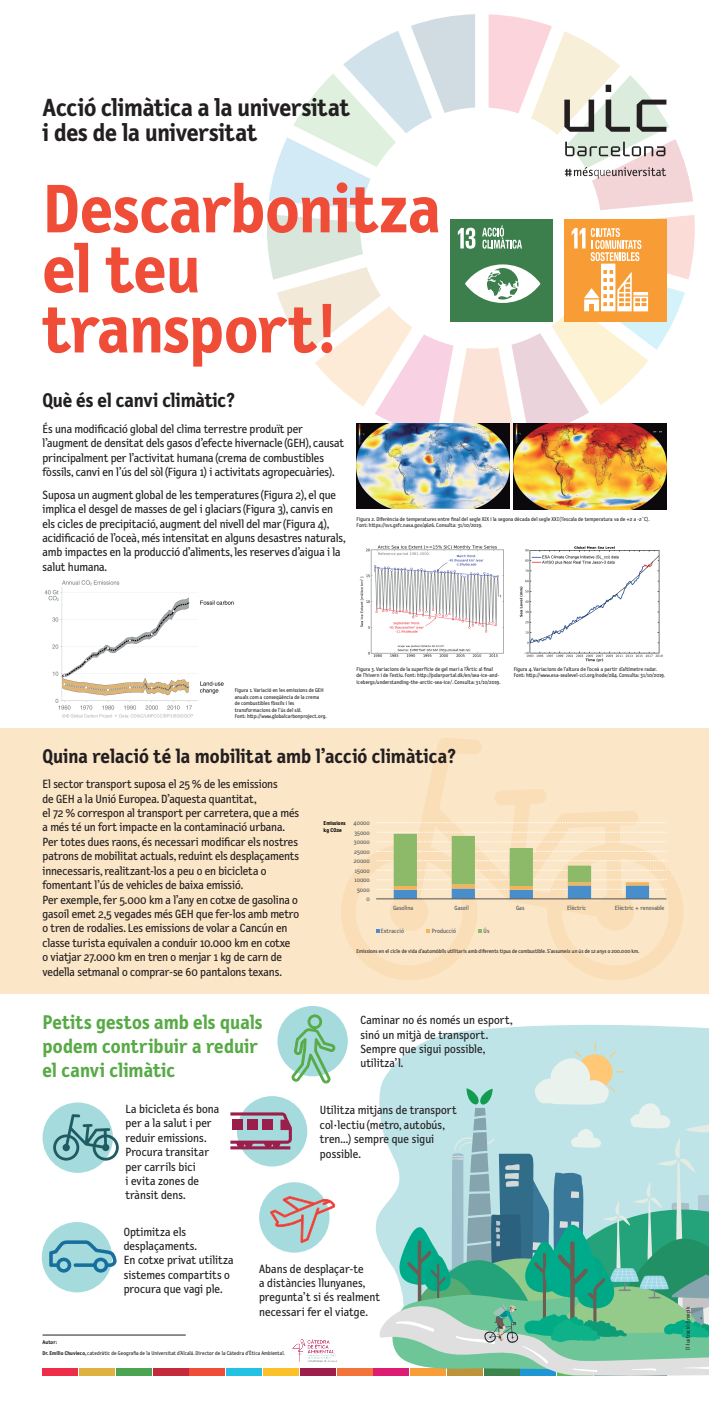
<style>
.page{position:relative;width:709px;height:1418px;background:#fff}
.page>*{position:absolute;margin:0;border:0;box-sizing:border-box;transform-origin:0 0}
.t1{font:700 69px/60px "Letter Gothic Text OT";letter-spacing:-.01em;color:#ef4d37}
.t2{font:700 25px/25px "Letter Gothic Text OT";letter-spacing:-.01em;color:#231f20}
.t3{font:700 20px "Letter Gothic Text OT";color:#231f20}
.t4{font:700 20px/24px "Letter Gothic Text OT";color:#58aa46}
.t5{font:12px/14.4px "Letter Gothic Text OT";letter-spacing:-.01em;color:#231f20}
.t6{font:6.15px "Letter Gothic Text OT";color:#515458}
.t7{font:6.15px "Letter Gothic Text OT";color:#515456}
.t8{font:700 5.6px/6.8px "Letter Gothic Text OT";color:#000001}
.t9{font:5.5px/6.6px "Letter Gothic Text OT";color:#231f20}
.s1{font-style:inherit}
.s2{font-weight:700}
</style>
<div class="page">
<div style="left:43px;top:1368px;width:35px;height:7px;background:#ee2d48"></div>
<div style="left:79px;top:1368px;width:36px;height:7px;background:#deb240"></div>
<div style="left:116px;top:1368px;width:35px;height:7px;background:#4ca352"></div>
<div style="left:153px;top:1368px;width:35px;height:7px;background:#c52a3b"></div>
<div style="left:190px;top:1368px;width:35px;height:7px;background:#ef4d37"></div>
<div style="left:226px;top:1368px;width:36px;height:7px;background:#23c1e4"></div>
<div style="left:263px;top:1368px;width:36px;height:7px;background:#fac12b"></div>
<div style="left:300px;top:1368px;width:35px;height:7px;background:#9c1f4b"></div>
<div style="left:337px;top:1368px;width:35px;height:7px;background:#f3733a"></div>
<div style="left:373px;top:1368px;width:36px;height:7px;background:#dd1c73"></div>
<svg style="left:376px;top:1024px;width:333px;height:216px"></svg>
<svg style="left:378px;top:1029px;width:331px;height:346px;background:#98ccc3"></svg>
<div style="left:0;top:728px;width:709px;height:265px;background:#fbe6c7"></div>
<svg style="left:341px;top:738px;width:342px;height:242px"></svg>
<img style="left:44px;top:580px;width:190px;height:138px">
<hr style="left:43px;top:1334px;width:143px;height:1px;background:#231f20">
<div style="left:277px;top:1005px;width:71px;height:71px;background:#a6dbdd;border-radius:50%"></div>
<div style="left:43px;top:1102px;width:70px;height:70px;background:#a6dbdd;border-radius:50%"></div>
<img style="left:359px;top:545px;width:145px;height:112px">
<img style="left:519px;top:546px;width:144px;height:115px">
<img style="left:356px;top:442px;width:153px;height:67px">
<img style="left:513px;top:442px;width:153px;height:67px">
<img style="left:292px;top:1339px;width:44px;height:22px">
<svg style="left:53px;top:1114px;width:66px;height:46px"></svg>
<div style="left:259px;top:1182px;width:70px;height:70px;background:#a6dbdd;border-radius:50%"></div>
<svg style="left:269px;top:1196px;width:67px;height:47px"></svg>
<svg style="left:291px;top:1014px;width:44px;height:69px"></svg>
<div style="left:42px;top:1221px;width:70px;height:71px;background:#a6dbdd;border-radius:50%"></div>
<svg style="left:49px;top:1240px;width:68px;height:32px"></svg>
<svg style="left:376px;top:822px;width:290px;height:1px"></svg>
<svg style="left:376px;top:832px;width:290px;height:66px"></svg>
<hr style="left:376px;top:898px;width:290px;height:1px;background:#515458">
<svg style="left:375px;top:928px;width:4px;height:4px"></svg>
<svg style="left:426px;top:928px;width:4px;height:4px"></svg>
<svg style="left:478px;top:929px;width:4px;height:4px"></svg>
<div style="left:237px;top:1096px;width:70px;height:70px;background:#a6dbdd;border-radius:50%"></div>
<svg style="left:230px;top:1112px;width:62px;height:37px"></svg>
<div style="left:232px;top:1119px;width:10px;height:11px;background:#9c1f4b"></div>
<div style="left:247px;top:1119px;width:10px;height:11px;background:#9c1f4b"></div>
<div style="left:262px;top:1119px;width:11px;height:11px;background:#9c1f4b"></div>
<svg style="left:267px;top:14px;width:427px;height:428px"></svg>
<h2 class="t2" style="left:43px;top:95px;width:309px">Acció climàtica a la universitat i des de la universitat</h2>
<h1 class="t1" style="left:43px;top:178px;width:400px">Descarbonitza el teu transport!</h1>
<h3 class="t3" style="left:43px;top:388px;width:194px">Què és el canvi climàtic?</h3>
<p class="t5" style="left:43px;top:421px;width:303px">És una modificació global del clima terrestre produït per l’augment de densitat dels gasos d’efecte hivernacle (GEH), causat principalment per l’activitat humana (crema de combustibles fòssils, canvi en l’ús del sòl (Figura 1) i activitats agropecuàries).</p>
<p class="t5" style="left:43px;top:487px;width:304px">Suposa un augment global de les temperatures (Figura 2), el que implica el desgel de masses de gel i glaciars (Figura 3), canvis en els cicles de precipitació, augment del nivell del mar (Figura 4), acidificació de l’oceà, més intensitat en alguns desastres naturals, amb impactes en la producció d’aliments, les reserves d’aigua i la salut humana.</p>
<p class="t9" style="left:356px;top:515px;width:294px">Figura 2. Diferència de temperatures entre final del segle <span class="s1">XIX</span> i la segona dècada del segle XXI (l’escala de temperatura va de +2 a -2˚C).<br>Font: https://svs.gsfc.nasa.gov/4626. Consulta: 31/10/2019.</p>
<p class="t9" style="left:235px;top:687px;width:93px">Figura 1. Variació en les emissions de GEH anuals com a conseqüència de la crema<br>de combustibles fòssils i les transformacions de l’ús del sòl.<br>Font: http://www.globalcarbonproject.org.</p>
<p class="t9" style="left:356px;top:665px;width:145px">Figura 3. Variacions de la superfície de gel marí a l’Àrtic al final<br>de l’hivern i de l’estiu. Font: http://polarportal.dk/en/sea-ice-and&shy;icebergs/understanding-the-arctic-sea-ice/. Consulta: 31/10/2019.</p>
<p class="t9" style="left:513px;top:665px;width:153px">Figura 4. Variacions de l’altura de l’oceà a partir d’altímetre radar.<br>Font: http://www.esa-sealevel-cci.org/node/284. Consulta: 31/10/2019.</p>
<h3 class="t3" style="left:43px;top:744px;width:415px">Quina relació té la mobilitat amb l’acció climàtica?</h3>
<p class="t5" style="left:43px;top:777px;width:258px">El sector transport suposa el 25 % de les emissions<br>de GEH a la Unió Europea. D’aquesta quantitat,<br>el 72 % correspon al transport per carretera, que a més a més té un fort impacte en la contaminació urbana.<br>Per totes dues raons, és necessari modificar els nostres patrons de mobilitat actuals, reduint els desplaçaments innecessaris, realitzant-los a peu o en bicicleta o fomentant l’ús de vehicles de baixa emissió.<br>Per exemple, fer 5.000 km a l’any en cotxe de gasolina o gasoil emet 2,5 vegades més GEH que fer-los amb metro o tren de rodalies. Les emissions de volar a Cancún en classe turista equivalen a conduir 10.000 km en cotxe<br>o viatjar 27.000 km en tren o menjar 1 kg de carn de vedella setmanal o comprar-se 60 pantalons texans.</p>
<h3 class="t4" style="left:43px;top:1009px;width:221px">Petits gestos amb els quals podem contribuir a reduir el canvi climàtic</h3>
<p class="t5" style="left:125px;top:1101px;width:95px">La bicicleta és bona per a la salut i per reduir emissions.<br>Procura transitar per carrils bici<br>i evita zones de trànsit dens.</p>
<p class="t8" style="left:323px;top:819px;width:24px">Emissions kg CO2e</p>
<p class="t7" style="left:353px;top:819px;width:18px">40000</p>
<p class="t7" style="left:354px;top:829px;width:17px">35000</p>
<p class="t7" style="left:354px;top:838px;width:18px">30000</p>
<p class="t7" style="left:354px;top:848px;width:17px">25000</p>
<p class="t7" style="left:354px;top:857px;width:18px">20000</p>
<p class="t7" style="left:355px;top:867px;width:17px">15000</p>
<p class="t7" style="left:354px;top:876px;width:17px">10000</p>
<p class="t7" style="left:357px;top:886px;width:14px">5000</p>
<p class="t7" style="left:366px;top:895px;width:5px">0</p>
<p class="t6" style="left:393px;top:904px;width:22px">Gasolina</p>
<p class="t6" style="left:454px;top:904px;width:16px">Gasoil</p>
<p class="t6" style="left:516px;top:904px;width:10px">Gas</p>
<p class="t6" style="left:567px;top:904px;width:20px">Elèctric</p>
<p class="t6" style="left:615px;top:904px;width:51px">Elèctric + renovable</p>
<p class="t6" style="left:381px;top:927px;width:25px">Extracció</p>
<p class="t6" style="left:432px;top:927px;width:26px">Producció</p>
<p class="t6" style="left:483px;top:927px;width:7px">Ús</p>
<p class="t9" style="left:356px;top:947px;width:284px">Emissions en el cicle de vida d’automòbils utilitaris amb diferents tipus de combustible. S’assumeix un ús de 12 anys o 200.000 km.</p>
<p class="t5" style="left:360px;top:1013px;width:154px">Caminar no és només un esport, sinó un mitjà de transport.<br>Sempre que sigui possible, utilitza’l.</p>
<p class="t5" style="left:320px;top:1103px;width:138px">Utilitza mitjans de transport col·lectiu (metro, autobús, tren…) sempre que sigui possible.</p>
<p class="t5" style="left:124px;top:1224px;width:111px">Optimitza els desplaçaments.<br>En cotxe privat utilitza sistemes compartits o procura que vagi ple.</p>
<p class="t5" style="left:259px;top:1261px;width:122px">Abans de desplaçar-te<br>a distàncies llunyanes, pregunta’t si és realment necessari fer el viatge.</p>
<p class="t9" style="left:43px;top:1336px;width:244px;line-height:10.8px"><span class="s2">Autor:<br>Dr. Emilio Chuvieco,</span> catedràtic de Geografia de la Universitat d’Alcalá. Director de la Càtedra d’Ètica Ambiental.</p>
<p class="t9" style="left:684px;top:1349px;width:44px;rotate:-90deg">Il·lustració: Freepik</p>
</div>
